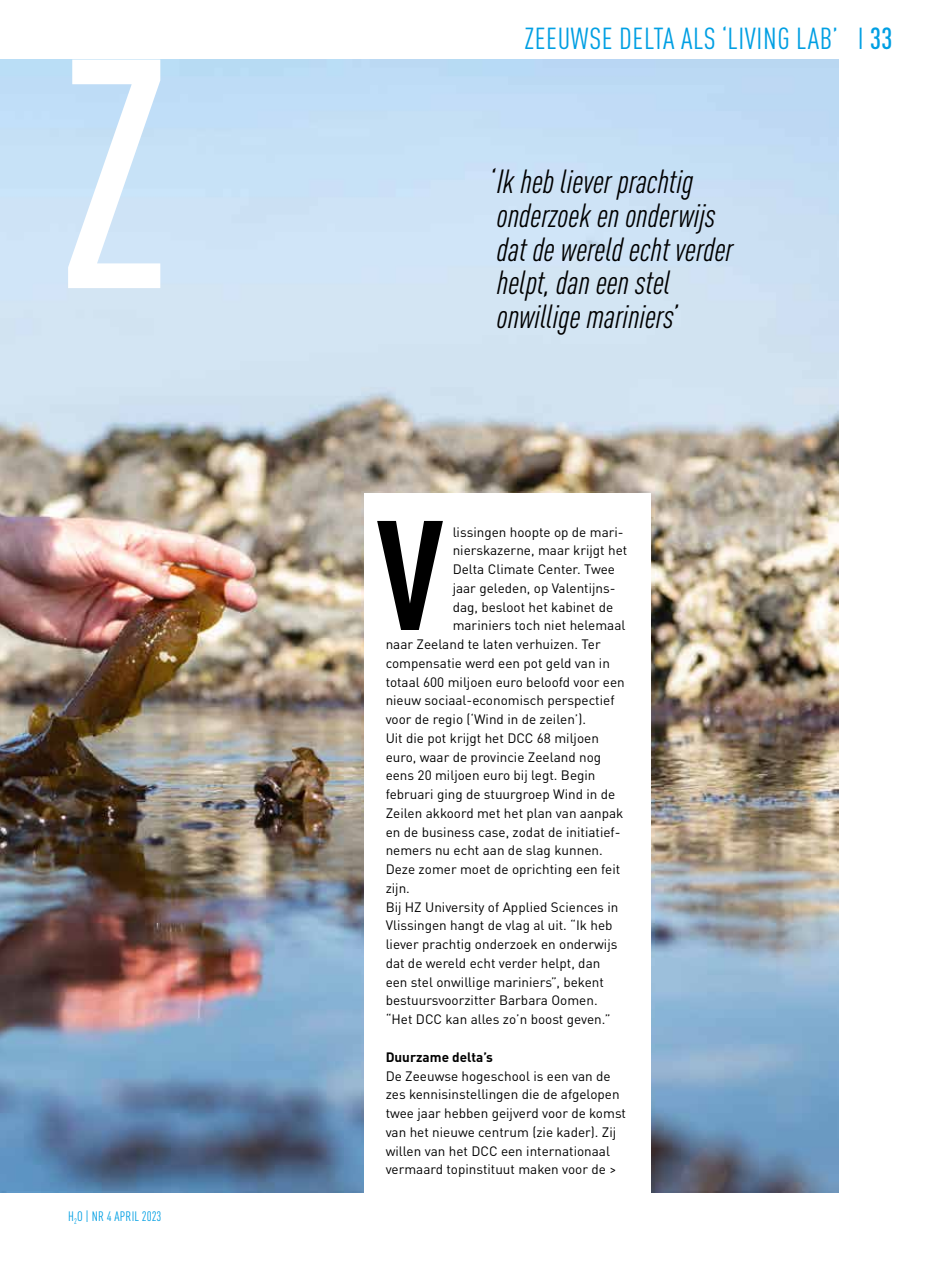
<style>
.page{position:relative;width:936px;height:1263px;background:#fff}
.page>*{position:absolute;margin:0;border:0;box-sizing:border-box;transform-origin:0 0}
.t1{font:500 condensed 321px "DIN Pro";color:#fff}
.t2{font:700 condensed 153.15px "DIN Pro";color:#000}
.t3{font:italic condensed 33px/33.9px "DIN Pro";color:#000}
.t4{font:condensed 30px "DIN Pro";letter-spacing:.02em;color:#009fe3}
.t5{font:13.5px/18.8px "DIN Pro";color:#000}
.t6{font:condensed 13.5px "DIN Pro";letter-spacing:.02em;color:#009fe3}
.t7{font:700 13.5px "DIN Pro";color:#000}
.s1{font-weight:500}
</style>
<div class="page">
<img style="left:0;top:60px;width:838px;height:1133px">
<div style="left:364px;top:493px;width:286px;height:736px;background:#fff"></div>
<h1 class="t1" style="left:58px;top:-63px;width:114px">Z</h1>
<p class="t6" style="left:68px;top:1207px;width:95px">H<sub>2</sub>O | NR 4 APRIL 2023</p>
<h3 class="t4" style="left:524px;top:17px;width:370px">ZEEUWSE DELTA ALS ‘LIVING LAB’ I <span class="s1">33</span></h3>
<h3 class="t3" style="left:488px;top:162px;width:246px">‘Ik heb liever prachtig onderzoek en onderwijs dat de wereld echt verder helpt, dan een stel onwillige mariniers’</h3>
<h2 class="t2" style="left:376px;top:460px;width:68px">V</h2>
<p class="t5" style="left:452px;top:521px;width:172px">lissingen hoopte op de mari-</p>
<p class="t5" style="left:452px;top:540px;width:176px">nierskazerne, maar krijgt het</p>
<p class="t5" style="left:452px;top:559px;width:164px">Delta Climate Center. Twee</p>
<p class="t5" style="left:452px;top:577px;width:164px">jaar geleden, op Valentijns-</p>
<p class="t5" style="left:452px;top:596px;width:162px">dag, besloot het kabinet de</p>
<p class="t5" style="left:452px;top:615px;width:174px">mariniers toch niet helemaal</p>
<p class="t5" style="left:385px;top:634px;width:216px">naar Zeeland te laten verhuizen. Ter</p>
<p class="t5" style="left:385px;top:652px;width:226px">compensatie werd een pot geld van in</p>
<p class="t5" style="left:385px;top:671px;width:241px">totaal 600 miljoen euro beloofd voor een</p>
<p class="t5" style="left:385px;top:690px;width:230px">nieuw sociaal-economisch perspectief</p>
<p class="t5" style="left:385px;top:709px;width:202px">voor de regio (‘Wind in de zeilen’).</p>
<p class="t5" style="left:385px;top:727px;width:215px">Uit die pot krijgt het DCC 68 miljoen</p>
<p class="t5" style="left:385px;top:746px;width:217px">euro, waar de provincie Zeeland nog</p>
<p class="t5" style="left:385px;top:765px;width:211px">eens 20 miljoen euro bij legt. Begin</p>
<p class="t5" style="left:385px;top:784px;width:231px">februari ging de stuurgroep Wind in de</p>
<p class="t5" style="left:385px;top:802px;width:239px">Zeilen akkoord met het plan van aanpak</p>
<p class="t5" style="left:385px;top:821px;width:236px">en de business case, zodat de initiatief-</p>
<p class="t5" style="left:385px;top:840px;width:218px">nemers nu echt aan de slag kunnen.</p>
<p class="t5" style="left:385px;top:859px;width:236px">Deze zomer moet de oprichting een feit</p>
<p class="t5" style="left:385px;top:877px;width:26px">zijn.</p>
<p class="t5" style="left:385px;top:896px;width:234px">Bij HZ University of Applied Sciences in</p>
<p class="t5" style="left:385px;top:915px;width:228px">Vlissingen hangt de vlag al uit. “Ik heb</p>
<p class="t5" style="left:385px;top:934px;width:233px">liever prachtig onderzoek en onderwijs</p>
<p class="t5" style="left:385px;top:952px;width:216px">dat de wereld echt verder helpt, dan</p>
<p class="t5" style="left:385px;top:971px;width:220px">een stel onwillige mariniers”, bekent</p>
<p class="t5" style="left:385px;top:990px;width:213px">bestuursvoorzitter Barbara Oomen.</p>
<p class="t5" style="left:385px;top:1009px;width:226px">“Het DCC kan alles zo’n boost geven.”</p>
<p class="t7" style="left:385px;top:1045px;width:109px">Duurzame delta’s</p>
<p class="t5" style="left:385px;top:1065px;width:242px">De Zeeuwse hogeschool is een van de zes kennisinstellingen die de afgelopen twee jaar hebben geijverd voor de komst van het nieuwe centrum (zie kader). Zij willen van het DCC een internationaal vermaard topinstituut maken voor de &gt;</p>
</div>
